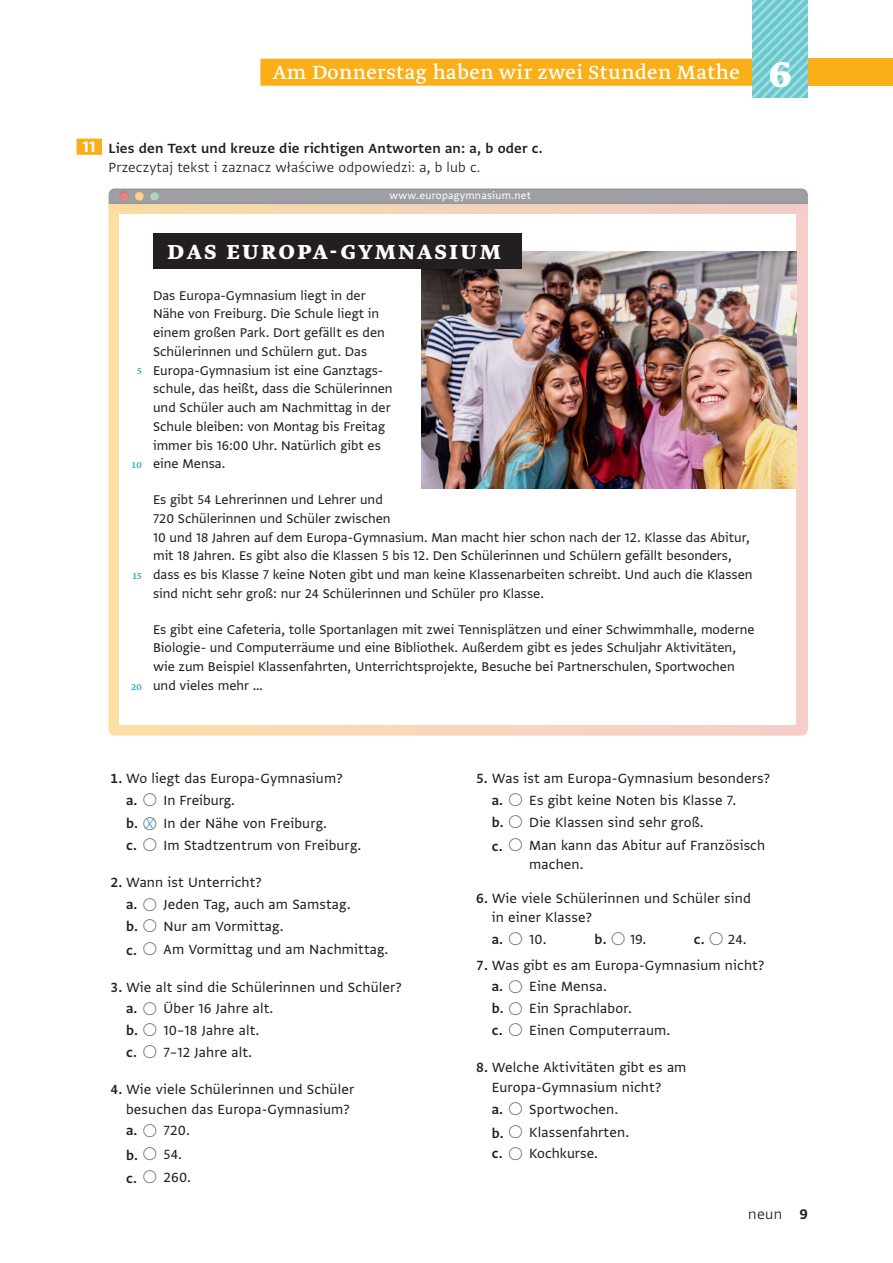
<style>
.page{position:relative;width:893px;height:1263px;background:#fff}
.page>*{position:absolute;margin:0;border:0;box-sizing:border-box;transform-origin:0 0}
.t1{font:700 45px "Greta Text Std";color:#fff}
.ETT_Lesetext_Fließ_1{font:700 24px "Greta Text Std";letter-spacing:.11em;color:#fff}
.t2{font:22.5px "Greta Text Std";letter-spacing:.02em;color:#fff}
.ETT_pagina_Wort_rech{font:300 16.5px "Greta Sans Std";color:#231f20}
.ETT_Fließ__inkl__1_2{font:15.75px/19.5px "Greta Sans Std";letter-spacing:.01em;color:#231f20}
.ETT_A_Arbeitsanweisu{font:15.75px/19.5px "Greta Sans Std Sm Bld";letter-spacing:.01em;color:#231f20}
.ETT_Lesetext_Fließ_1-2{font:15px/18.8px "Greta Sans Std";color:#231f20}
.ETT_Fließ-SERIF_Tabe{font:300 15px "Kalamax";color:#008fd5}
.ETT_Email_Adresse{font:12px "Greta Sans Std";letter-spacing:.02em;color:#fff}
.ETT_Zeilenzähler{font:10.5px "Greta Text Std";color:#18a6b5}
.s1{font-family:"Greta Sans Std Bld";font-size:18px;color:#fff}
.s2{font-family:"Greta Sans Std";font-weight:300}
.s3{font-family:"Greta Sans Std Sm Bld"}
.s4{font-family:"Susp Sans";font-size:18px;color:#6c6d70}
.s5{font-family:"Greta Sans Std Bld";font-weight:400}
</style>
<div class="page">
<div style="left:260px;top:59px;width:493px;height:27px;background:#faaf18"></div>
<div style="left:752px;top:59px;width:141px;height:27px;background:#faaf18"></div>
<svg style="left:753px;top:0;width:55px;height:98px;background:#7ccfd3"></svg>
<svg style="left:77px;top:139px;width:26px;height:16px"></svg>
<div style="left:106px;top:186px;width:702px;height:18px;background:#939598;opacity:.5"></div>
<div style="left:118px;top:190px;width:12px;height:12px;background:#a22a45;opacity:.75"></div>
<div style="left:134px;top:190px;width:12px;height:12px;background:#ec9462;opacity:.75"></div>
<div style="left:149px;top:190px;width:12px;height:12px;background:#3a8883;opacity:.75"></div>
<svg style="left:108px;top:204px;width:700px;height:532px;background:#f8d6ba"></svg>
<div style="left:119px;top:215px;width:677px;height:510px;background:#fff"></div>
<img style="left:422px;top:252px;width:374px;height:236px">
<div style="left:153px;top:233px;width:369px;height:36px;background:#231f20"></div>
<h3 class="t2" style="left:273px;top:59px;width:469px">Am Donnerstag haben wir zwei Stunden Mathe</h3>
<h1 class="t1" style="left:769px;top:47px;width:25px">6</h1>
<p class="ETT_A_Arbeitsanweisu" style="left:108px;top:138px;width:436px;text-indent:-26px"><span class="s1">11</span> Lies den Text und kreuze die richtigen Antworten an: a, b oder c.<br><span class="s2">Przeczytaj tekst i zaznacz właściwe odpowiedzi: a, b lub c.</span></p>
<p class="ETT_Email_Adresse" style="left:390px;top:189px;width:143px">www.europagymnasium.net</p>
<p class="ETT_Zeilenzähler" style="left:137px;top:365px;width:6px">5</p>
<p class="ETT_Zeilenzähler" style="left:132px;top:459px;width:11px">10</p>
<p class="ETT_Zeilenzähler" style="left:133px;top:570px;width:11px">15</p>
<p class="ETT_Zeilenzähler" style="left:131px;top:680px;width:12px">20</p>
<p class="ETT_Lesetext_Fließ_1" style="left:168px;top:237px;width:334px">DAS EUROPA-GYMNASIUM</p>
<p class="ETT_Lesetext_Fließ_1-2" style="left:153px;top:285px;width:241px">Das Europa-Gymnasium liegt in der Nähe von Freiburg. Die Schule liegt in einem großen Park. Dort gefällt es den Schülerinnen und Schülern gut. Das Europa-Gymnasium ist eine Ganztags&shy;schule, das heißt, dass die Schülerinnen und Schüler auch am Nachmittag in der Schule bleiben: von Montag bis Freitag immer bis 16:00 Uhr. Natürlich gibt es eine Mensa.</p>
<p class="ETT_Lesetext_Fließ_1-2" style="left:153px;top:490px;width:601px">Es gibt 54 Lehrerinnen und Lehrer und<br>720 Schülerinnen und Schüler zwischen<br>10 und 18 Jahren auf dem Europa-Gymnasium. Man macht hier schon nach der 12. Klasse das Abitur, mit 18 Jahren. Es gibt also die Klassen 5 bis 12. Den Schülerinnen und Schülern gefällt besonders, dass es bis Klasse 7 keine Noten gibt und man keine Klassenarbeiten schreibt. Und auch die Klassen sind nicht sehr groß: nur 24 Schülerinnen und Schüler pro Klasse.</p>
<p class="ETT_Lesetext_Fließ_1-2" style="left:153px;top:619px;width:603px">Es gibt eine Cafeteria, tolle Sportanlagen mit zwei Tennisplätzen und einer Schwimmhalle, moderne Biologie- und Computerräume und eine Bibliothek. Außerdem gibt es jedes Schuljahr Aktivitäten, wie zum Beispiel Klassenfahrten, Unterrichtsprojekte, Besuche bei Partnerschulen, Sportwochen und vieles mehr …</p>
<p class="ETT_Fließ__inkl__1_2" style="left:111px;top:768px;width:234px"><span class="s3">1.</span> Wo liegt das Europa-Gymnasium?</p>
<p class="ETT_Fließ__inkl__1_2" style="left:126px;top:790px;width:111px"><span class="s3">a.</span> <span class="s4">()</span> In Freiburg.</p>
<p class="ETT_Fließ__inkl__1_2" style="left:126px;top:813px;width:203px"><span class="s3">b.</span> <span class="s4">()</span> In der Nähe von Freiburg.</p>
<p class="ETT_Fließ__inkl__1_2" style="left:126px;top:835px;width:237px"><span class="s3">c.</span> <span class="s4">()</span> Im Stadtzentrum von Freiburg.</p>
<p class="ETT_Fließ__inkl__1_2" style="left:111px;top:873px;width:153px"><span class="s3">2.</span> Wann ist Unterricht?</p>
<p class="ETT_Fließ__inkl__1_2" style="left:126px;top:894px;width:226px"><span class="s3">a.</span> <span class="s4">()</span> Jeden Tag, auch am Samstag.</p>
<p class="ETT_Fließ__inkl__1_2" style="left:126px;top:916px;width:159px"><span class="s3">b.</span> <span class="s4">()</span> Nur am Vormittag.</p>
<p class="ETT_Fließ__inkl__1_2" style="left:126px;top:939px;width:264px"><span class="s3">c.</span> <span class="s4">()</span> Am Vormittag und am Nachmittag.</p>
<p class="ETT_Fließ__inkl__1_2" style="left:111px;top:977px;width:293px"><span class="s3">3.</span> Wie alt sind die Schülerinnen und Schüler?</p>
<p class="ETT_Fließ__inkl__1_2" style="left:126px;top:998px;width:149px"><span class="s3">a.</span> <span class="s4">()</span> Über 16 Jahre alt.</p>
<p class="ETT_Fließ__inkl__1_2" style="left:126px;top:1020px;width:135px"><span class="s3">b.</span> <span class="s4">()</span> 10–18 Jahre alt.</p>
<p class="ETT_Fließ__inkl__1_2" style="left:126px;top:1042px;width:128px"><span class="s3">c.</span> <span class="s4">()</span> 7–12 Jahre alt.</p>
<p class="ETT_Fließ__inkl__1_2" style="left:111px;top:1079px;width:245px;text-align:right"><span class="s3">4.</span> Wie viele Schülerinnen und Schüler besuchen das Europa-Gymnasium?</p>
<p class="ETT_Fließ__inkl__1_2" style="left:126px;top:1121px;width:65px"><span class="s3">a.</span> <span class="s4">()</span> 720.</p>
<p class="ETT_Fließ__inkl__1_2" style="left:126px;top:1144px;width:58px"><span class="s3">b.</span> <span class="s4">()</span> 54.</p>
<p class="ETT_Fließ__inkl__1_2" style="left:126px;top:1167px;width:67px"><span class="s3">c.</span> <span class="s4">()</span> 260.</p>
<p class="ETT_Fließ-SERIF_Tabe" style="left:150px;top:814px;width:10px">X</p>
<p class="ETT_Fließ__inkl__1_2" style="left:476px;top:768px;width:295px"><span class="s3">5.</span> Was ist am Europa-Gymnasium besonders?</p>
<p class="ETT_Fließ__inkl__1_2" style="left:492px;top:790px;width:246px"><span class="s3">a.</span> <span class="s4">()</span> Es gibt keine Noten bis Klasse 7.</p>
<p class="ETT_Fließ__inkl__1_2" style="left:492px;top:812px;width:213px"><span class="s3">b.</span> <span class="s4">()</span> Die Klassen sind sehr groß.</p>
<p class="ETT_Fließ__inkl__1_2" style="left:529px;top:835px;width:237px;text-indent:-38px"><span class="s3">c.</span> <span class="s4">()</span> Man kann das Abitur auf Französisch machen.</p>
<p class="ETT_Fließ__inkl__1_2" style="left:492px;top:888px;width:261px;text-indent:-15px"><span class="s3">6.</span> Wie viele Schülerinnen und Schüler sind in einer Klasse?</p>
<p class="ETT_Fließ__inkl__1_2" style="left:492px;top:929px;width:56px"><span class="s3">a.</span> <span class="s4">()</span> 10.</p>
<p class="ETT_Fließ__inkl__1_2" style="left:594px;top:929px;width:53px"><span class="s3">b.</span> <span class="s4">()</span> 19.</p>
<p class="ETT_Fließ__inkl__1_2" style="left:694px;top:929px;width:55px"><span class="s3">c.</span> <span class="s4">()</span> 24.</p>
<p class="ETT_Fließ__inkl__1_2" style="left:476px;top:955px;width:289px"><span class="s3">7.</span> Was gibt es am Europa-Gymnasium nicht?</p>
<p class="ETT_Fließ__inkl__1_2" style="left:492px;top:976px;width:117px"><span class="s3">a.</span> <span class="s4">()</span> Eine Mensa.</p>
<p class="ETT_Fließ__inkl__1_2" style="left:492px;top:998px;width:142px"><span class="s3">b.</span> <span class="s4">()</span> Ein Sprachlabor.</p>
<p class="ETT_Fließ__inkl__1_2" style="left:492px;top:1020px;width:180px"><span class="s3">c.</span> <span class="s4">()</span> Einen Computerraum.</p>
<p class="ETT_Fließ__inkl__1_2" style="left:492px;top:1058px;width:196px;text-indent:-15px"><span class="s3">8.</span> Welche Aktivitäten gibt es am<br>Europa-Gymnasium nicht?</p>
<p class="ETT_Fließ__inkl__1_2" style="left:492px;top:1099px;width:128px"><span class="s3">a.</span> <span class="s4">()</span> Sportwochen.</p>
<p class="ETT_Fließ__inkl__1_2" style="left:492px;top:1122px;width:139px"><span class="s3">b.</span> <span class="s4">()</span> Klassenfahrten.</p>
<p class="ETT_Fließ__inkl__1_2" style="left:492px;top:1143px;width:108px"><span class="s3">c.</span> <span class="s4">()</span> Kochkurse.</p>
<p class="ETT_pagina_Wort_rech" style="left:748px;top:1205px;width:61px">neun <span class="s5">9</span></p>
</div>
